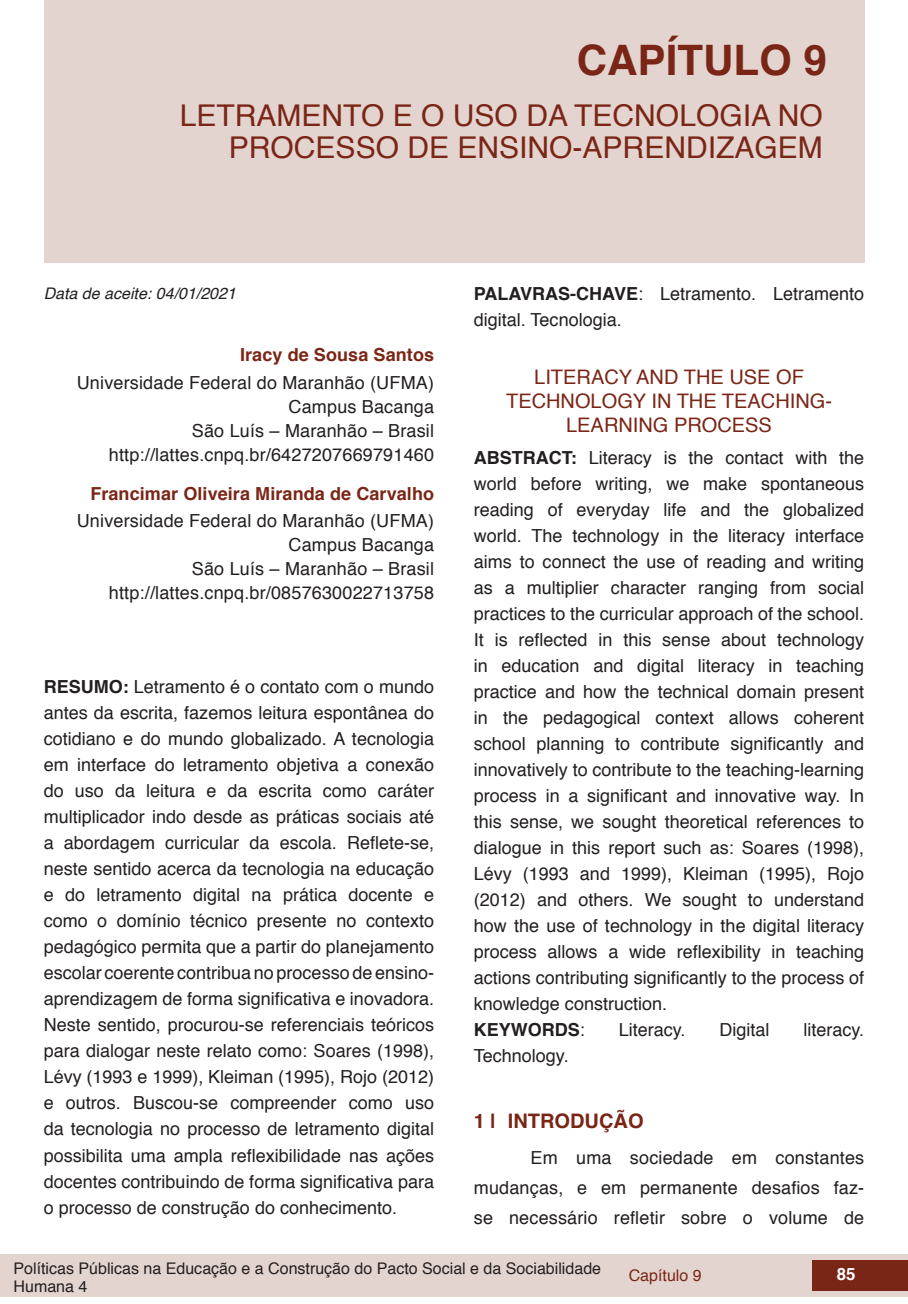
<style>
.page{position:relative;width:908px;height:1304px;background:#fff}
.page>*{position:absolute;margin:0;border:0;box-sizing:border-box;transform-origin:0 0}
.capítulos{font:700 42px "Helvetica";color:#7a2616}
.nome_artigos{font:30px/32px "Helvetica";color:#7a2616;text-align:right}
.título_Inglês{font:20px/24px "Helvetica";color:#7a2616;text-align:center}
.t1{font:700 20px "Helvetica";color:#7a2616}
.Resumos_e_PC_TXT{font:18px/26px "Helvetica";color:#231f20;text-align:justify}
.info_autores{font:18px "Helvetica";letter-spacing:.01em;color:#231f20}
.txt{font:18px/30px "Helvetica";letter-spacing:.01em;color:#231f20;text-align:justify}
.nome_autores{font:700 18px "Helvetica";letter-spacing:.005em;color:#7a2616}
.Resumos_e_PC_TXT-2{font:700 18px "Helvetica";color:#231f20}
.t2{font:700 16.8px "Helvetica";color:#fff}
.t3{font:16px/18.2px "Helvetica";color:#231f20}
.t4{font:italic 16px "Helvetica";color:#231f20}
.t5{font:16px "Helvetica";color:#7a2616}
.s1{font-weight:700}
.s2{font-weight:400}
</style>
<div class="page">
<div style="left:0;top:1254px;width:906px;height:43px;background:#e4d4d0"></div>
<div style="left:812px;top:1261px;width:95px;height:30px;background:#7a2616"></div>
<div style="left:44px;top:0;width:819px;height:263px;background:#e4d4d0"></div>
<p class="capítulos" style="left:576px;top:26px;width:251px">CAPÍTULO 9</p>
<p class="nome_artigos" style="left:180px;top:101px;width:644px">LETRAMENTO E O USO DA TECNOLOGIA NO<br>PROCESSO DE ENSINO-APRENDIZAGEM</p>
<p class="t4" style="left:44px;top:280px;width:194px">Data de aceite: 04/01/2021</p>
<p class="nome_autores" style="left:240px;top:341px;width:195px">Iracy de Sousa Santos</p>
<p class="info_autores" style="left:77px;top:369px;width:358px">Universidade Federal do Maranhão (UFMA)</p>
<p class="info_autores" style="left:288px;top:393px;width:147px">Campus Bacanga</p>
<p class="info_autores" style="left:192px;top:417px;width:243px">São Luís – Maranhão – Brasil</p>
<p class="info_autores" style="left:109px;top:441px;width:326px">http://lattes.cnpq.br/6427207669791460</p>
<p class="nome_autores" style="left:90px;top:479px;width:345px">Francimar Oliveira Miranda de Carvalho</p>
<p class="info_autores" style="left:77px;top:507px;width:358px">Universidade Federal do Maranhão (UFMA)</p>
<p class="info_autores" style="left:288px;top:531px;width:147px">Campus Bacanga</p>
<p class="info_autores" style="left:192px;top:555px;width:243px">São Luís – Maranhão – Brasil</p>
<p class="info_autores" style="left:109px;top:579px;width:326px">http://lattes.cnpq.br/0857630022713758</p>
<p class="Resumos_e_PC_TXT" style="left:44px;top:675px;width:392px"><span class="s1">RESUMO:</span> Letramento é o contato com o mundo antes da escrita, fazemos leitura espontânea do cotidiano e do mundo globalizado. A tecnologia em interface do letramento objetiva a conexão do uso da leitura e da escrita como caráter multiplicador indo desde as práticas sociais até a abordagem curricular da escola. Reflete-se, neste sentido acerca da tecnologia na educação e do letramento digital na prática docente e como o domínio técnico presente no contexto pedagógico permita que a partir do planejamento escolar coerente contribua no processo de ensino&shy;aprendizagem de forma significativa e inovadora.<br>Neste sentido, procurou-se referenciais teóricos para dialogar neste relato como: Soares (1998), Lévy (1993 e 1999), Kleiman (1995), Rojo (2012) e outros. Buscou-se compreender como uso da tecnologia no processo de letramento digital possibilita uma ampla reflexibilidade nas ações docentes contribuindo de forma significativa para o processo de construção do conhecimento.</p>
<p class="Resumos_e_PC_TXT" style="left:473px;top:281px;width:392px"><span class="s1">PALAVRAS-CHAVE</span>: Letramento. Letramento digital. Tecnologia.</p>
<p class="título_Inglês" style="left:506px;top:366px;width:327px">LITERACY AND THE USE OF<br>TECHNOLOGY IN THE TEACHING-<br>LEARNING PROCESS</p>
<p class="Resumos_e_PC_TXT" style="left:473px;top:445px;width:392px"><span class="s1">ABSTRACT:</span> Literacy is the contact with the world before writing, we make spontaneous reading of everyday life and the globalized world. The technology in the literacy interface aims to connect the use of reading and writing as a multiplier character ranging from social practices to the curricular approach of the school.<br>It is reflected in this sense about technology in education and digital literacy in teaching practice and how the technical domain present in the pedagogical context allows coherent school planning to contribute significantly and innovatively to contribute to the teaching-learning process in a significant and innovative way. In this sense, we sought theoretical references to dialogue in this report such as: Soares (1998), Lévy (1993 and 1999), Kleiman (1995), Rojo (2012) and others. We sought to understand how the use of technology in the digital literacy process allows a wide reflexibility in teaching actions contributing significantly to the process of knowledge construction.</p>
<p class="Resumos_e_PC_TXT-2" style="left:473px;top:1015px;width:113px">KEYWORDS<span class="s2">:</span></p>
<p class="Resumos_e_PC_TXT" style="left:618px;top:1017px;width:68px">Literacy.</p>
<p class="Resumos_e_PC_TXT" style="left:719px;top:1017px;width:52px">Digital</p>
<p class="Resumos_e_PC_TXT" style="left:803px;top:1017px;width:62px">literacy.</p>
<p class="Resumos_e_PC_TXT" style="left:473px;top:1043px;width:96px">Technology.</p>
<p class="t1" style="left:473px;top:1105px;width:171px">1 | INTRODUÇÃO</p>
<p class="txt" style="left:473px;top:1143px;width:392px;text-indent:57px">Em uma sociedade em constantes mudanças, e em permanente desafios faz&shy;se necessário refletir sobre o volume de</p>
<p class="t3" style="left:14px;top:1260px;width:588px">Políticas Públicas na Educação e a Construção do Pacto Social e da Sociabilidade<br>Humana 4</p>
<p class="t5" style="left:628px;top:1263px;width:74px">Capítulo 9</p>
<p class="t2" style="left:836px;top:1261px;width:20px">85</p>
</div>
